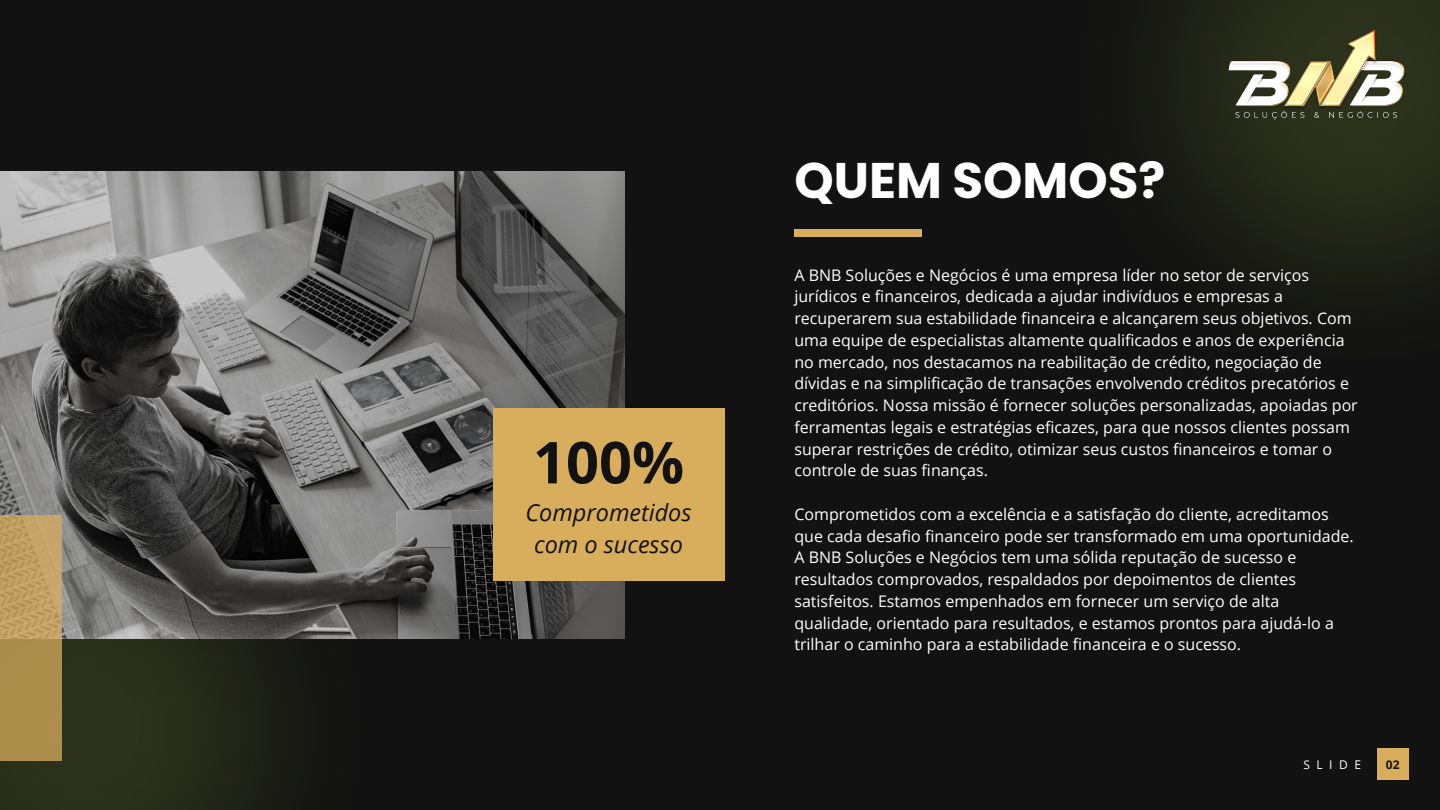
<style>
.page{position:relative;width:1440px;height:810px;background:#121212}
.page>*{position:absolute;margin:0;border:0;box-sizing:border-box;transform-origin:0 0}
.t1{font:700 57.9px "Open Sans";color:#121212}
.t2{font:700 50px "Poppins";color:#fff}
.t3{font:italic 23.5px "Open Sans";color:#121212}
.t4{font:16px/21.8px "Open Sans";color:#fff}
.t5{font:12px "Open Sans";letter-spacing:.545em;color:#fff}
.t6{font:700 12px "Open Sans";color:#121212}
</style>
<div class="page">
<img style="left:0;top:638px;width:405px;height:172px">
<img style="left:1161px;top:0;width:279px;height:280px">
<div style="left:1377px;top:748px;width:32px;height:32px;background:#d8ae5c"></div>
<img style="left:0;top:172px;width:625px;height:466px">
<div style="left:493px;top:408px;width:231px;height:173px;background:#d8ae5c"></div>
<svg style="left:0;top:516px;width:62px;height:245px;background:#b69757"></svg>
<div style="left:794px;top:229px;width:128px;height:8px;background:#d8ae5c"></div>
<img style="left:1185px;top:0;width:255px;height:212px">
<p class="t1" style="left:533px;top:422px;width:153px">100%</p>
<p class="t3" style="left:525px;top:496px;width:168px">Comprometidos</p>
<p class="t3" style="left:534px;top:528px;width:150px">com o sucesso</p>
<p class="t2" style="left:794px;top:145px;width:373px">QUEM SOMOS?</p>
<p class="t4" style="left:794px;top:263px;width:565px">A BNB Soluções e Negócios é uma empresa líder no setor de serviços jurídicos e financeiros, dedicada a ajudar indivíduos e empresas a recuperarem sua estabilidade financeira e alcançarem seus objetivos. Com uma equipe de especialistas altamente qualificados e anos de experiência no mercado, nos destacamos na reabilitação de crédito, negociação de dívidas e na simplificação de transações envolvendo créditos precatórios e creditórios. Nossa missão é fornecer soluções personalizadas, apoiadas por ferramentas legais e estratégias eficazes, para que nossos clientes possam superar restrições de crédito, otimizar seus custos financeiros e tomar o controle de suas finanças.</p>
<p class="t4" style="left:794px;top:503px;width:561px">Comprometidos com a excelência e a satisfação do cliente, acreditamos que cada desafio financeiro pode ser transformado em uma oportunidade.<br>A BNB Soluções e Negócios tem uma sólida reputação de sucesso e resultados comprovados, respaldados por depoimentos de clientes satisfeitos. Estamos empenhados em fornecer um serviço de alta qualidade, orientado para resultados, e estamos prontos para ajudá-lo a trilhar o caminho para a estabilidade financeira e o sucesso.</p>
<p class="t5" style="left:1303px;top:756px;width:59px">SLIDE</p>
<p class="t6" style="left:1386px;top:756px;width:15px">02</p>
</div>
